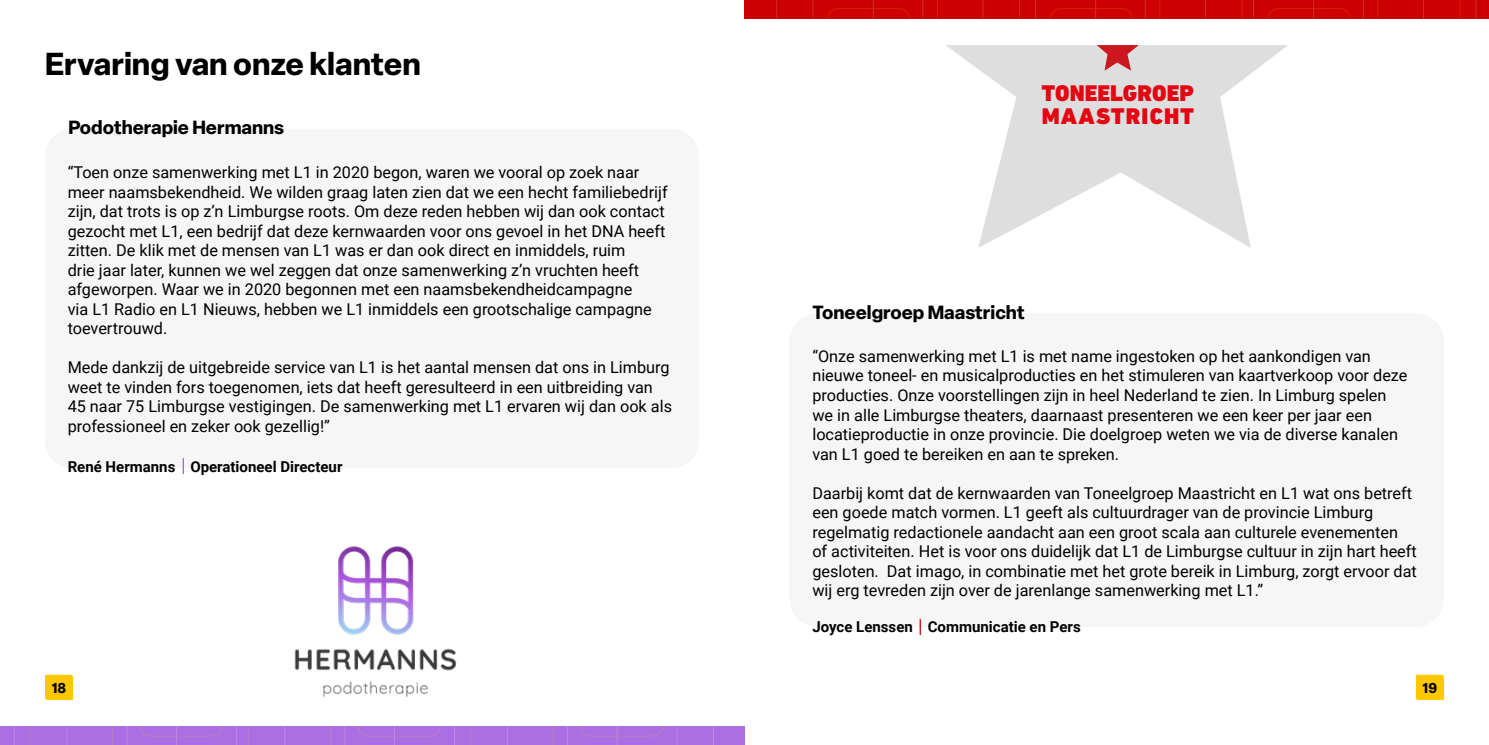
<style>
.page{position:relative;width:1489px;height:745px;background:#fff}
.page>*{position:absolute;margin:0;border:0;box-sizing:border-box;transform-origin:0 0}
.t1{font:700 31.25px "Elza";color:#000}
.t2{font:900 23.12px/22.6px "DIN Next LT Pro";letter-spacing:.005em;color:#e30613}
.t3{font:700 18.75px "Elza";color:#000}
.t4{font:16.25px/19.5px "Roboto";color:#000}
.t5{font:700 15px "Roboto";color:#010202}
.t6{font:700 14.12px "Elza";color:#000}
</style>
<div class="page">
<svg style="left:1415px;top:674px;width:28px;height:25px"></svg>
<svg style="left:45px;top:674px;width:28px;height:25px"></svg>
<img style="left:294px;top:546px;width:163px;height:151px">
<div style="left:45px;top:129px;width:654px;height:339px;background:#f6f6f6;border-radius:28px"></div>
<div style="left:789px;top:313px;width:654px;height:313px;background:#f6f6f6;border-radius:28px"></div>
<div style="left:0;top:725px;width:744px;height:19px;background:#ac6ee3"></div>
<svg style="left:22px;top:725px;width:433px;height:19px"></svg>
<svg style="left:0;top:725px;width:15px;height:19px"></svg>
<svg style="left:462px;top:725px;width:258px;height:19px"></svg>
<div style="left:744px;top:0;width:744px;height:18px;background:#c00"></div>
<svg style="left:1035px;top:0;width:433px;height:19px"></svg>
<svg style="left:1475px;top:0;width:13px;height:19px"></svg>
<svg style="left:769px;top:0;width:258px;height:19px"></svg>
<svg style="left:183px;top:458px;width:1px;height:15px"></svg>
<svg style="left:919px;top:619px;width:1px;height:15px"></svg>
<svg style="left:946px;top:45px;width:342px;height:203px;fill:#dedede"></svg>
<svg style="left:1096px;top:45px;width:42px;height:26px"></svg>
<h1 class="t1" style="left:45px;top:41px;width:377px">Ervaring van onze klanten</h1>
<p class="t3" style="left:68px;top:113px;width:217px">Podotherapie Hermanns</p>
<p class="t4" style="left:68px;top:162px;width:601px">“Toen onze samenwerking met L1 in 2020 begon, waren we vooral op zoek naar meer naamsbekendheid. We wilden graag laten zien dat we een hecht familiebedrijf zijn, dat trots is op z’n Limburgse roots. Om deze reden hebben wij dan ook contact gezocht met L1, een bedrijf dat deze kernwaarden voor ons gevoel in het DNA heeft zitten. De klik met de mensen van L1 was er dan ook direct en inmiddels, ruim<br>drie jaar later, kunnen we wel zeggen dat onze samenwerking z’n vruchten heeft afgeworpen. Waar we in 2020 begonnen met een naamsbekendheidcampagne<br>via L1 Radio en L1 Nieuws, hebben we L1 inmiddels een grootschalige campagne toevertrouwd.</p>
<p class="t4" style="left:68px;top:357px;width:606px">Mede dankzij de uitgebreide service van L1 is het aantal mensen dat ons in Limburg weet te vinden fors toegenomen, iets dat heeft geresulteerd in een uitbreiding van 45 naar 75 Limburgse vestigingen. De samenwerking met L1 ervaren wij dan ook als professioneel en zeker ook gezellig!”</p>
<p class="t5" style="left:68px;top:455px;width:276px">René Hermanns Operationeel Directeur</p>
<h2 class="t2" style="left:1041px;top:82px;width:154px">TONEELGROEP<br>MAASTRICHT</h2>
<p class="t3" style="left:812px;top:298px;width:214px">Toneelgroep Maastricht</p>
<p class="t4" style="left:812px;top:345px;width:596px">“Onze samenwerking met L1 is met name ingestoken op het aankondigen van nieuwe toneel- en musicalproducties en het stimuleren van kaartverkoop voor deze producties. Onze voorstellingen zijn in heel Nederland te zien. In Limburg spelen we in alle Limburgse theaters, daarnaast presenteren we een keer per jaar een locatieproductie in onze provincie. Die doelgroep weten we via de diverse kanalen van L1 goed te bereiken en aan te spreken.</p>
<p class="t4" style="left:812px;top:482px;width:606px">Daarbij komt dat de kernwaarden van Toneelgroep Maastricht en L1 wat ons betreft een goede match vormen. L1 geeft als cultuurdrager van de provincie Limburg regelmatig redactionele aandacht aan een groot scala aan culturele evenementen of activiteiten. Het is voor ons duidelijk dat L1 de Limburgse cultuur in zijn hart heeft gesloten. Dat imago, in combinatie met het grote bereik in Limburg, zorgt ervoor dat wij erg tevreden zijn over de jarenlange samenwerking met L1.”</p>
<p class="t5" style="left:812px;top:616px;width:270px">Joyce Lenssen Communicatie en Pers</p>
<p class="t6" style="left:52px;top:677px;width:16px">18</p>
<p class="t6" style="left:1422px;top:677px;width:16px">19</p>
</div>
